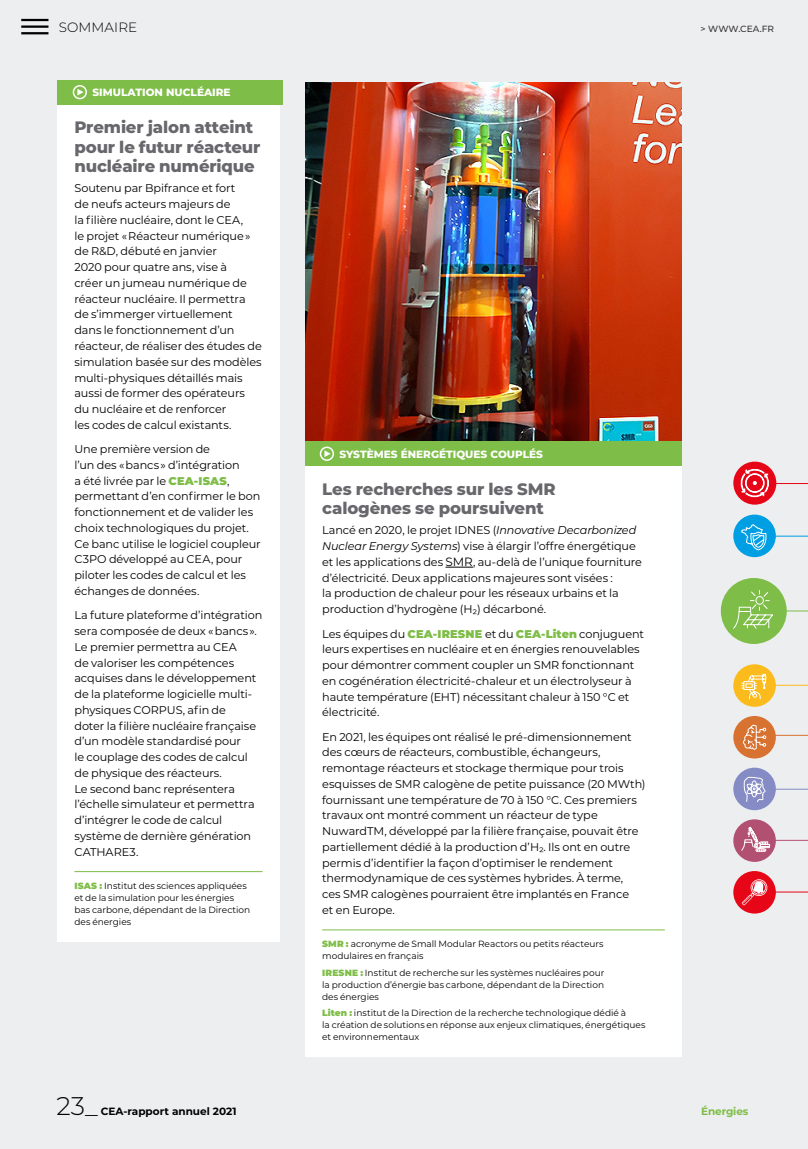
<style>
.page{position:relative;width:808px;height:1149px;background:#fff}
.page>*{position:absolute;margin:0;border:0;box-sizing:border-box;transform-origin:0 0}
.t1{font:300 25.5px "Montserrat";color:#000}
.FM_-_TITRE{font:800 16.5px/19.5px "Montserrat";letter-spacing:-.01em;color:#68676c}
.t2{font:300 13.5px "Montserrat";letter-spacing:.01em;color:#000}
.FM_-_TEXTE{font:11.25px/15.8px "Montserrat";letter-spacing:-.01em;color:#000}
.FM_-_THEME{font:800 10.5px "Montserrat";color:#fff}
.t3{font:700 10.5px "Montserrat";color:#000}
.TITRE{font:700 10.5px "Montserrat";letter-spacing:-.01em;color:#7ebd47}
.FM_-_MOT{font:9px/12px "Montserrat";color:#000}
.t4{font:500 9px "Montserrat";color:#373437}
.s1{font-weight:900;color:#7ebd47}
.s2{font-style:italic}
.s3{font-size:12px}
</style>
<div class="page">
<div style="left:0;top:0;width:808px;height:1148px;background:#edeeef"></div>
<div style="left:57px;top:104px;width:223px;height:837px;background:#fff"></div>
<hr style="left:74px;top:871px;width:189px;height:1px;background:#7ebd47">
<div style="left:57px;top:80px;width:226px;height:24px;background:#7ebd47"></div>
<svg style="left:77px;top:89px;width:7px;height:6px"></svg>
<div style="left:73px;top:85px;width:14px;height:14px;border:2px solid #fff;border-radius:50%"></div>
<img style="left:305px;top:82px;width:377px;height:359px">
<div style="left:305px;top:466px;width:377px;height:590px;background:#fff"></div>
<svg style="left:446px;top:566px;width:27px;height:1px"></svg>
<hr style="left:322px;top:929px;width:343px;height:1px;background:#7ebd47">
<div style="left:305px;top:441px;width:377px;height:25px;background:#7ebd47"></div>
<svg style="left:324px;top:450px;width:7px;height:7px"></svg>
<div style="left:320px;top:446px;width:14px;height:15px;border:2px solid #fff;border-radius:50%"></div>
<hr style="left:21px;top:19px;width:27px;height:2px;background:#000">
<hr style="left:21px;top:25px;width:27px;height:3px;background:#000">
<hr style="left:21px;top:32px;width:27px;height:2px;background:#000">
<hr style="left:766px;top:610px;width:42px;height:1px;background:#7ebd47">
<div style="left:721px;top:578px;width:66px;height:65px;background:#7ebd47;border-radius:50%"></div>
<svg style="left:733px;top:590px;width:40px;height:38px"></svg>
<hr style="left:767px;top:483px;width:41px;height:1px;background:#e60617">
<div style="left:733px;top:461px;width:43px;height:43px;background:#e60617;border-radius:50%"></div>
<svg style="left:740px;top:468px;width:29px;height:29px"></svg>
<hr style="left:767px;top:535px;width:41px;height:1px;background:#009ee3">
<div style="left:733px;top:514px;width:43px;height:43px;background:#009ee3;border-radius:50%"></div>
<svg style="left:741px;top:524px;width:26px;height:26px"></svg>
<hr style="left:767px;top:684px;width:41px;height:1px;background:#fbbb1d">
<div style="left:733px;top:664px;width:43px;height:42px;background:#fbbb1d;border-radius:50%"></div>
<svg style="left:741px;top:673px;width:25px;height:26px"></svg>
<hr style="left:767px;top:788px;width:41px;height:1px;background:#858bc4">
<div style="left:733px;top:767px;width:43px;height:43px;background:#858bc4;border-radius:50%"></div>
<svg style="left:743px;top:776px;width:23px;height:26px"></svg>
<hr style="left:767px;top:734px;width:41px;height:1px;background:#d87231">
<div style="left:733px;top:715px;width:43px;height:43px;background:#d87231;border-radius:50%"></div>
<svg style="left:743px;top:724px;width:23px;height:26px"></svg>
<hr style="left:767px;top:839px;width:41px;height:1px;background:#b25072">
<div style="left:733px;top:819px;width:43px;height:42px;background:#b25072;border-radius:50%"></div>
<svg style="left:741px;top:826px;width:29px;height:25px"></svg>
<hr style="left:767px;top:891px;width:41px;height:1px;background:#e60617">
<div style="left:733px;top:870px;width:43px;height:43px;background:#e60617;border-radius:50%"></div>
<svg style="left:742px;top:879px;width:25px;height:26px"></svg>
<p class="t2" style="left:59px;top:18px;width:80px">SOMMAIRE</p>
<p class="FM_-_THEME" style="left:92px;top:85px;width:140px">SIMULATION NUCLÉAIRE</p>
<p class="FM_-_TITRE" style="left:74px;top:117px;width:188px">Premier jalon atteint pour le futur réacteur nucléaire numérique</p>
<p class="FM_-_TEXTE" style="left:74px;top:180px;width:189px">Soutenu par Bpifrance et fort<br>de neufs acteurs majeurs de<br>la filière nucléaire, dont le CEA,<br>le projet « Réacteur numérique » de R&amp;D, débuté en janvier<br>2020 pour quatre ans, vise à<br>créer un jumeau numérique de réacteur nucléaire. Il permettra de s’immerger virtuellement dans le fonctionnement d’un réacteur, de réaliser des études de simulation basée sur des modèles multi-physiques détaillés mais aussi de former des opérateurs du nucléaire et de renforcer<br>les codes de calcul existants.</p>
<p class="FM_-_TEXTE" style="left:74px;top:440px;width:188px">Une première version de<br>l’un des « bancs » d’intégration<br>a été livrée par le <span class="s1">CEA-ISAS</span>, permettant d’en confirmer le bon fonctionnement et de valider les choix technologiques du projet.<br>Ce banc utilise le logiciel coupleur<br>C3PO développé au CEA, pour piloter les codes de calcul et les échanges de données.</p>
<p class="FM_-_TEXTE" style="left:74px;top:606px;width:189px">La future plateforme d’intégration sera composée de deux « bancs ».<br>Le premier permettra au CEA<br>de valoriser les compétences acquises dans le développement de la plateforme logicielle multi&shy;physiques CORPUS, afin de<br>doter la filière nucléaire française d’un modèle standardisé pour<br>le couplage des codes de calcul de physique des réacteurs.<br>Le second banc représentera l’échelle simulateur et permettra d’intégrer le code de calcul système de dernière génération<br>CATHARE3.</p>
<p class="FM_-_MOT" style="left:74px;top:879px;width:177px"><span class="s1">ISAS :</span> Institut des sciences appliquées et de la simulation pour les énergies bas carbone, dépendant de la Direction des énergies</p>
<p class="t1" style="left:57px;top:1087px;width:43px">23_</p>
<p class="t3" style="left:101px;top:1102px;width:137px">CEA-rapport annuel 2021</p>
<p class="t4" style="left:701px;top:23px;width:75px">&gt; WWW.CEA.FR</p>
<p class="FM_-_THEME" style="left:340px;top:446px;width:205px">SYSTÈMES ÉNERGÉTIQUES COUPLÉS</p>
<p class="FM_-_TITRE" style="left:322px;top:478px;width:235px">Les recherches sur les SMR calogènes se poursuivent</p>
<p class="FM_-_TEXTE" style="left:322px;top:522px;width:321px">Lancé en 2020, le projet IDNES (<span class="s2">Innovative Decarbonized Nuclear Energy Systems</span>) vise à élargir l’offre énergétique et les applications des <span class="s3">SMR</span>, au-delà de l’unique fourniture d’électricité. Deux applications majeures sont visées :<br>la production de chaleur pour les réseaux urbains et la production d’hydrogène (H2) décarboné.</p>
<p class="FM_-_TEXTE" style="left:322px;top:625px;width:323px">Les équipes du <span class="s1">CEA-IRESNE</span> et du <span class="s1">CEA-Liten</span> conjuguent leurs expertises en nucléaire et en énergies renouvelables pour démontrer comment coupler un SMR fonctionnant en cogénération électricité-chaleur et un électrolyseur à haute température (EHT) nécessitant chaleur à 150 °C et électricité.</p>
<p class="FM_-_TEXTE" style="left:322px;top:728px;width:325px">En 2021, les équipes ont réalisé le pré-dimensionnement des cœurs de réacteurs, combustible, échangeurs, remontage réacteurs et stockage thermique pour trois esquisses de SMR calogène de petite puissance (20 MWth) fournissant une température de 70 à 150 °C. Ces premiers travaux ont montré comment un réacteur de type NuwardTM, développé par la filière française, pouvait être partiellement dédié à la production d’H2. Ils ont en outre permis d’identifier la façon d’optimiser le rendement thermodynamique de ces systèmes hybrides. À terme,<br>ces SMR calogènes pourraient être implantés en France<br>et en Europe.</p>
<p class="FM_-_MOT" style="left:322px;top:937px;width:283px"><span class="s1">SMR :</span> acronyme de Small Modular Reactors ou petits réacteurs modulaires en français</p>
<p class="FM_-_MOT" style="left:322px;top:965px;width:284px;text-align:justify"><span class="s1">IRESNE :</span> Institut de recherche sur les systèmes nucléaires pour la production d’énergie bas carbone, dépendant de la Direction des énergies</p>
<p class="FM_-_MOT" style="left:322px;top:1005px;width:325px"><span class="s1">Liten :</span> institut de la Direction de la recherche technologique dédié à<br>la création de solutions en réponse aux enjeux climatiques, énergétiques et environnementaux</p>
<p class="TITRE" style="left:701px;top:1102px;width:49px">Énergies</p>
</div>
